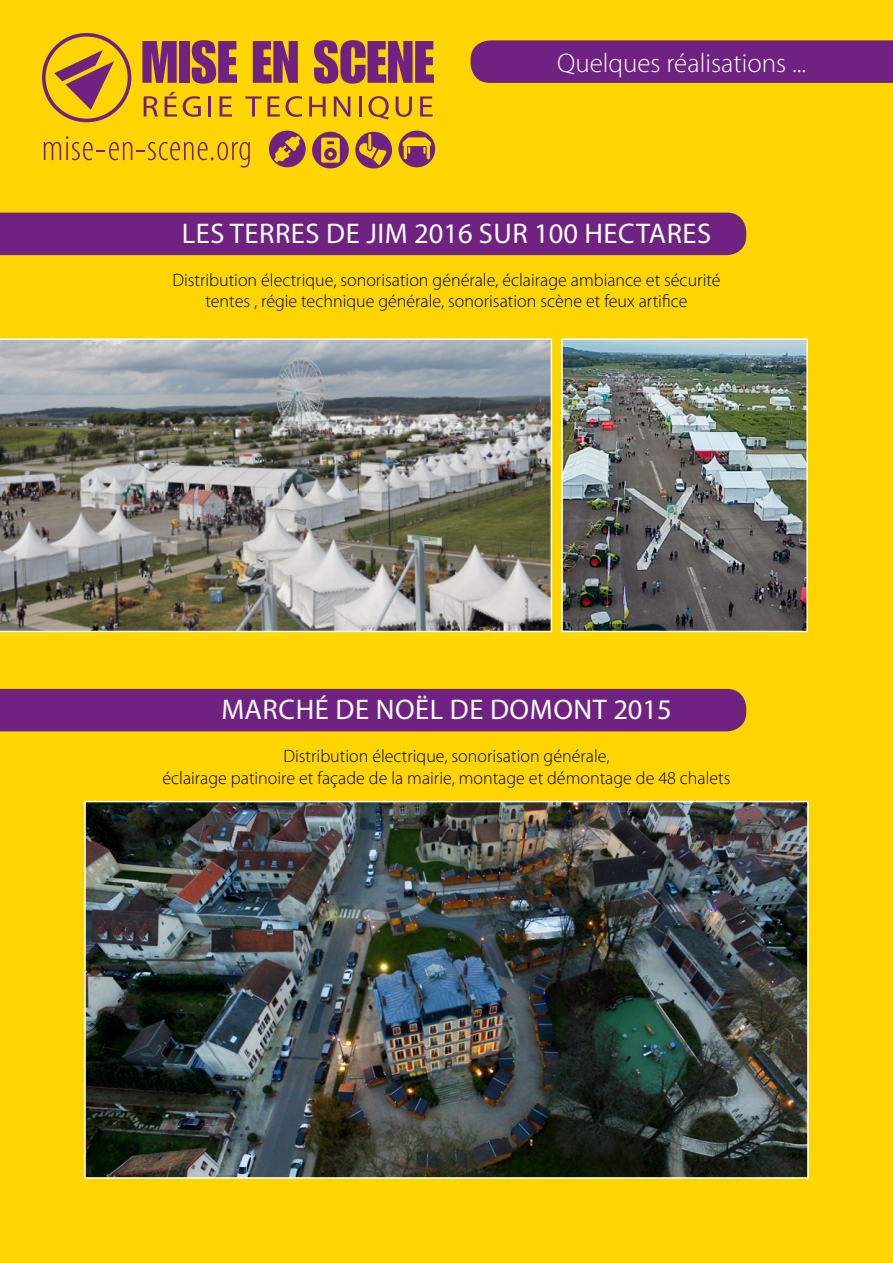
<style>
.page{position:relative;width:893px;height:1263px;background:#ffd500}
.page>*{position:absolute;margin:0;border:0;box-sizing:border-box;transform-origin:0 0}
.t1{font:28.5px "Myriad Pro";letter-spacing:.02em;color:#fff}
.t2{font:300 27px "Myriad Pro";color:#fff}
.t3{font:300 18px/21.6px "Myriad Pro";color:#000;text-align:center}
</style>
<div class="page">
<svg style="left:42px;top:33px;width:89px;height:89px"></svg>
<svg style="left:142px;top:41px;width:35px;height:42px"></svg>
<div style="left:179px;top:41px;width:11px;height:42px;background:#702283"></div>
<svg style="left:192px;top:40px;width:45px;height:44px"></svg>
<svg style="left:253px;top:41px;width:45px;height:42px;background:#8c4568"></svg>
<svg style="left:314px;top:40px;width:120px;height:44px"></svg>
<svg style="left:144px;top:96px;width:14px;height:21px"></svg>
<svg style="left:165px;top:92px;width:12px;height:25px"></svg>
<svg style="left:183px;top:96px;width:18px;height:21px"></svg>
<hr style="left:208px;top:96px;width:3px;height:21px;background:#702283">
<svg style="left:220px;top:96px;width:12px;height:21px"></svg>
<svg style="left:245px;top:96px;width:35px;height:21px"></svg>
<svg style="left:286px;top:96px;width:16px;height:21px"></svg>
<svg style="left:309px;top:96px;width:17px;height:21px"></svg>
<svg style="left:334px;top:96px;width:16px;height:21px"></svg>
<hr style="left:359px;top:96px;width:3px;height:21px;background:#702283">
<svg style="left:368px;top:96px;width:21px;height:23px"></svg>
<svg style="left:396px;top:96px;width:16px;height:21px"></svg>
<svg style="left:420px;top:96px;width:13px;height:21px"></svg>
<svg style="left:355px;top:132px;width:37px;height:36px"></svg>
<svg style="left:398px;top:131px;width:37px;height:36px"></svg>
<svg style="left:269px;top:131px;width:37px;height:36px"></svg>
<svg style="left:312px;top:132px;width:37px;height:36px"></svg>
<svg style="left:44px;top:136px;width:206px;height:32px"></svg>
<div style="left:471px;top:40px;width:422px;height:43px;background:#702283"></div>
<div style="left:0;top:213px;width:746px;height:42px;background:#702283"></div>
<div style="left:0;top:689px;width:746px;height:42px;background:#702283"></div>
<img style="left:0;top:338px;width:552px;height:294px">
<img style="left:564px;top:341px;width:241px;height:288px">
<div style="left:561px;top:338px;width:247px;height:294px;border:2px solid #fff"></div>
<img style="left:87px;top:804px;width:719px;height:372px">
<div style="left:84px;top:801px;width:725px;height:378px;border:2px solid #fff"></div>
<h2 class="t2" style="left:557px;top:47px;width:250px">Quelques réalisations ...</h2>
<h1 class="t1" style="left:182px;top:215px;width:531px">LES TERRES DE JIM 2016 SUR 100 HECTARES</h1>
<p class="t3" style="left:172px;top:269px;width:550px">Distribution électrique, sonorisation générale, éclairage ambiance et sécurité tentes , régie technique générale, sonorisation scène et feux artifice</p>
<h1 class="t1" style="left:221px;top:692px;width:452px">MARCHÉ DE NOËL DE DOMONT 2015</h1>
<p class="t3" style="left:162px;top:745px;width:570px">Distribution électrique, sonorisation générale,<br>éclairage patinoire et façade de la mairie, montage et démontage de 48 chalets</p>
</div>
